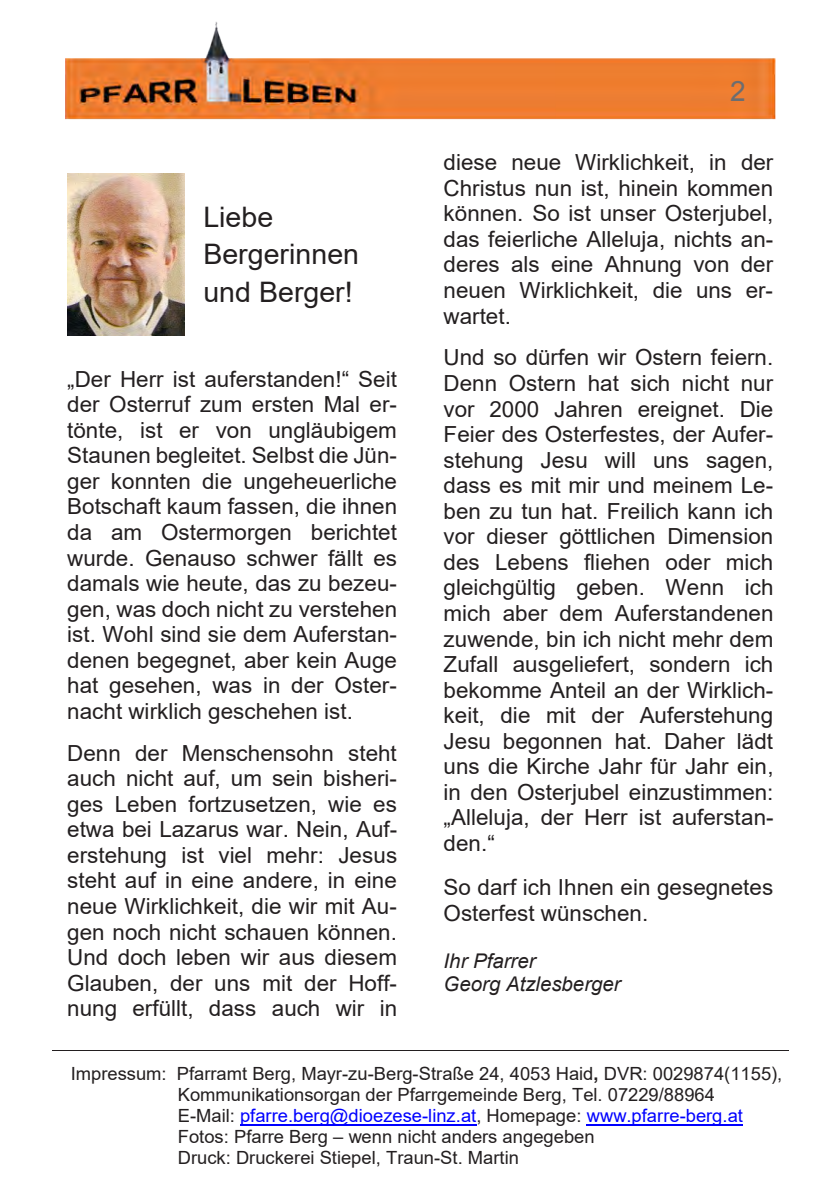
<style>
.page{position:relative;width:840px;height:1191px;background:#fff}
.page>*{position:absolute;margin:0;border:0;box-sizing:border-box;transform-origin:0 0}
.t1{font:28.2px/37.4px "Arial";color:#231f20}
.t2{font:28px "Arial";color:#6c6d70}
.t3{font:22.2px/25.6px "Arial";color:#231f20;text-align:justify}
.t4{font:italic 20.2px/23.2px "Arial";color:#231f20}
.t5{font:18.2px/21px "Arial";color:#231f20}
.s1{font-weight:700}
.s2{color:#00f}
</style>
<div class="page">
<img style="left:65px;top:22px;width:709px;height:98px">
<img style="left:67px;top:174px;width:118px;height:162px">
<hr style="left:52px;top:1050px;width:736px;height:1px;background:#231f20">
<hr style="left:240px;top:1123px;width:236px;height:2px;background:#00f">
<hr style="left:586px;top:1123px;width:156px;height:2px;background:#00f">
<p class="t1" style="left:203px;top:198px;width:157px">Liebe<br>Bergerinnen und Berger!</p>
<p class="t3" style="left:67px;top:366px;width:331px">„Der Herr ist auferstanden!“ Seit der Osterruf zum ersten Mal er&shy;tönte, ist er von ungläubigem Staunen begleitet. Selbst die Jün&shy;ger konnten die ungeheuerliche Botschaft kaum fassen, die ihnen da am Ostermorgen berichtet wurde. Genauso schwer fällt es damals wie heute, das zu bezeu&shy;gen, was doch nicht zu verstehen ist. Wohl sind sie dem Auferstan&shy;denen begegnet, aber kein Auge hat gesehen, was in der Oster&shy;nacht wirklich geschehen ist.</p>
<p class="t3" style="left:67px;top:740px;width:331px">Denn der Menschensohn steht auch nicht auf, um sein bisheri&shy;ges Leben fortzusetzen, wie es etwa bei Lazarus war. Nein, Auf&shy;erstehung ist viel mehr: Jesus steht auf in eine andere, in eine neue Wirklichkeit, die wir mit Au&shy;gen noch nicht schauen können.<br>Und doch leben wir aus diesem Glauben, der uns mit der Hoff&shy;nung erfüllt, dass auch wir in</p>
<p class="t2" style="left:729px;top:72px;width:17px">2</p>
<p class="t3" style="left:443px;top:149px;width:331px">diese neue Wirklichkeit, in der Christus nun ist, hinein kommen können. So ist unser Osterjubel, das feierliche Alleluja, nichts an&shy;deres als eine Ahnung von der neuen Wirklichkeit, die uns er&shy;wartet.</p>
<p class="t3" style="left:443px;top:344px;width:331px">Und so dürfen wir Ostern feiern.<br>Denn Ostern hat sich nicht nur vor 2000 Jahren ereignet. Die Feier des Osterfestes, der Aufer&shy;stehung Jesu will uns sagen, dass es mit mir und meinem Le&shy;ben zu tun hat. Freilich kann ich vor dieser göttlichen Dimension des Lebens fliehen oder mich gleichgültig geben. Wenn ich mich aber dem Auferstandenen zuwende, bin ich nicht mehr dem Zufall ausgeliefert, sondern ich bekomme Anteil an der Wirklich&shy;keit, die mit der Auferstehung Jesu begonnen hat. Daher lädt uns die Kirche Jahr für Jahr ein, in den Osterjubel einzustimmen: „Alleluja, der Herr ist auferstan&shy;den.“</p>
<p class="t3" style="left:443px;top:874px;width:331px">So darf ich Ihnen ein gesegnetes<br>Osterfest wünschen.</p>
<p class="t4" style="left:443px;top:949px;width:178px">Ihr Pfarrer<br>Georg Atzlesberger</p>
<p class="t5" style="left:178px;top:1062px;width:605px;text-indent:-107px">Impressum: Pfarramt Berg, Mayr-zu-Berg-Straße 24, 4053 Haid<span class="s1">,</span> DVR: 0029874(1155), Kommunikationsorgan der Pfarrgemeinde Berg, Tel. 07229/88964<br>E-Mail: <span class="s2">pfarre.berg@dioezese-linz.at</span>, Homepage: <span class="s2">www.pfarre-berg.at </span>Fotos: Pfarre Berg – wenn nicht anders angegeben<br>Druck: Druckerei Stiepel, Traun-St. Martin</p>
</div>
